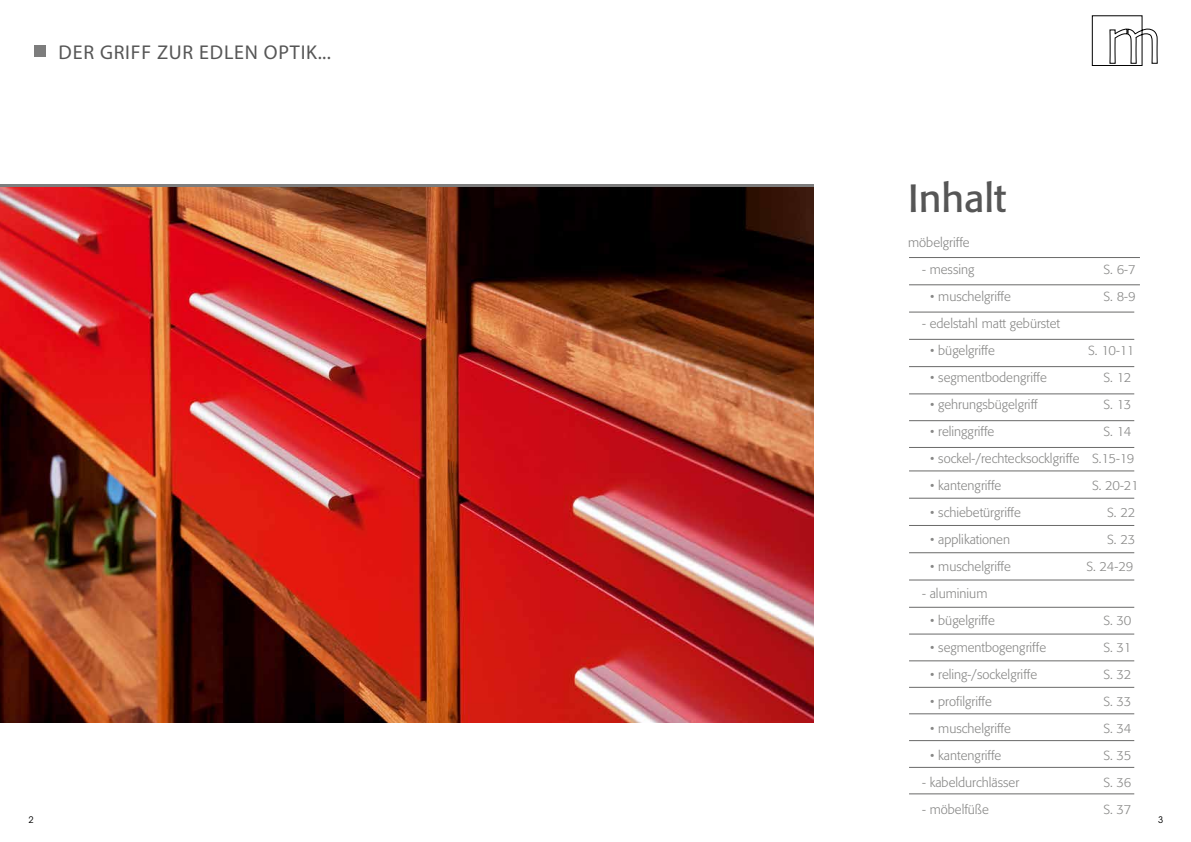
<style>
.page{position:relative;width:1191px;height:842px;background:#fff}
.page>*{position:absolute;margin:0;border:0;box-sizing:border-box;transform-origin:0 0}
.t1{font:39px "Formata";color:#565656}
.t2{font:20px "Myriad Pro";letter-spacing:.04em;color:#565656}
.t3{font:300 13px "Formata";color:#878786}
.t4{font:9px "ITC Avant Garde Std";color:#000}
</style>
<div class="page">
<div style="left:35px;top:45px;width:11px;height:12px;background:#7d7d7d"></div>
<svg style="left:1092px;top:15px;width:65px;height:51px"></svg>
<img style="left:0;top:187px;width:814px;height:536px">
<hr style="left:909px;top:257px;width:231px;height:1px;background:#6a6a69">
<hr style="left:909px;top:284px;width:231px;height:1px;background:#6a6a69">
<hr style="left:909px;top:312px;width:225px;height:1px;background:#6a6a69">
<hr style="left:909px;top:339px;width:225px;height:1px;background:#6a6a69">
<hr style="left:909px;top:366px;width:225px;height:1px;background:#6a6a69">
<hr style="left:909px;top:394px;width:225px;height:1px;background:#6a6a69">
<hr style="left:909px;top:420px;width:225px;height:1px;background:#6a6a69">
<hr style="left:909px;top:447px;width:225px;height:1px;background:#6a6a69">
<hr style="left:0;top:184px;width:814px;height:3px;background:#7d7d7d">
<hr style="left:909px;top:471px;width:225px;height:1px;background:#6a6a69">
<hr style="left:909px;top:498px;width:225px;height:1px;background:#6a6a69">
<hr style="left:909px;top:525px;width:225px;height:1px;background:#6a6a69">
<hr style="left:909px;top:552px;width:225px;height:1px;background:#6a6a69">
<hr style="left:909px;top:580px;width:225px;height:1px;background:#6a6a69">
<hr style="left:909px;top:607px;width:225px;height:1px;background:#6a6a69">
<hr style="left:909px;top:634px;width:225px;height:1px;background:#6a6a69">
<hr style="left:909px;top:660px;width:225px;height:1px;background:#6a6a69">
<hr style="left:909px;top:687px;width:225px;height:1px;background:#6a6a69">
<hr style="left:909px;top:713px;width:225px;height:1px;background:#6a6a69">
<hr style="left:909px;top:740px;width:225px;height:1px;background:#6a6a69">
<hr style="left:909px;top:767px;width:225px;height:1px;background:#6a6a69">
<hr style="left:909px;top:793px;width:225px;height:1px;background:#6a6a69">
<h2 class="t2" style="left:59px;top:39px;width:274px">DER GRIFF ZUR EDLEN OPTIK...</h2>
<h1 class="t1" style="left:908px;top:175px;width:100px">Inhalt</h1>
<p class="t3" style="left:908px;top:235px;width:63px">möbelgriffe</p>
<p class="t3" style="left:922px;top:262px;width:54px">- messing</p>
<p class="t3" style="left:1103px;top:262px;width:34px">S. 6-7</p>
<p class="t3" style="left:930px;top:289px;width:82px">• muschelgriffe</p>
<p class="t3" style="left:1103px;top:289px;width:34px">S. 8-9</p>
<p class="t3" style="left:922px;top:316px;width:139px">- edelstahl matt gebürstet</p>
<p class="t3" style="left:930px;top:343px;width:66px">• bügelgriffe</p>
<p class="t3" style="left:1088px;top:343px;width:48px">S. 10-11</p>
<p class="t3" style="left:930px;top:370px;width:118px">• segmentbodengriffe</p>
<p class="t3" style="left:1103px;top:370px;width:29px">S. 12</p>
<p class="t3" style="left:930px;top:397px;width:109px">• gehrungsbügelgriff</p>
<p class="t3" style="left:1103px;top:397px;width:29px">S. 13</p>
<p class="t3" style="left:930px;top:424px;width:66px">• relinggriffe</p>
<p class="t3" style="left:1103px;top:424px;width:29px">S. 14</p>
<p class="t3" style="left:930px;top:451px;width:206px">• sockel-/rechtecksocklgriffe S.15-19</p>
<p class="t3" style="left:930px;top:478px;width:73px">• kantengriffe</p>
<p class="t3" style="left:1092px;top:478px;width:48px">S. 20-21</p>
<p class="t3" style="left:930px;top:505px;width:92px">• schiebetürgriffe</p>
<p class="t3" style="left:1107px;top:505px;width:30px">S. 22</p>
<p class="t3" style="left:930px;top:532px;width:81px">• applikationen</p>
<p class="t3" style="left:1107px;top:532px;width:30px">S. 23</p>
<p class="t3" style="left:930px;top:559px;width:82px">• muschelgriffe</p>
<p class="t3" style="left:1086px;top:559px;width:48px">S. 24-29</p>
<p class="t3" style="left:922px;top:586px;width:67px">- aluminium</p>
<p class="t3" style="left:930px;top:613px;width:66px">• bügelgriffe</p>
<p class="t3" style="left:1103px;top:613px;width:30px">S. 30</p>
<p class="t3" style="left:930px;top:640px;width:117px">• segmentbogengriffe</p>
<p class="t3" style="left:1103px;top:640px;width:30px">S. 31</p>
<p class="t3" style="left:930px;top:667px;width:109px">• reling-/sockelgriffe</p>
<p class="t3" style="left:1103px;top:667px;width:30px">S. 32</p>
<p class="t3" style="left:930px;top:694px;width:63px">• profilgriffe</p>
<p class="t3" style="left:1103px;top:694px;width:30px">S. 33</p>
<p class="t3" style="left:930px;top:721px;width:82px">• muschelgriffe</p>
<p class="t3" style="left:1103px;top:721px;width:30px">S. 34</p>
<p class="t3" style="left:930px;top:748px;width:73px">• kantengriffe</p>
<p class="t3" style="left:1103px;top:748px;width:30px">S. 35</p>
<p class="t3" style="left:922px;top:775px;width:99px">- kabeldurchlässer</p>
<p class="t3" style="left:1103px;top:775px;width:30px">S. 36</p>
<p class="t3" style="left:922px;top:802px;width:68px">- möbelfüße</p>
<p class="t3" style="left:1103px;top:802px;width:30px">S. 37</p>
<p class="t4" style="left:28px;top:814px;width:7px">2</p>
<p class="t4" style="left:1158px;top:814px;width:7px">3</p>
</div>
